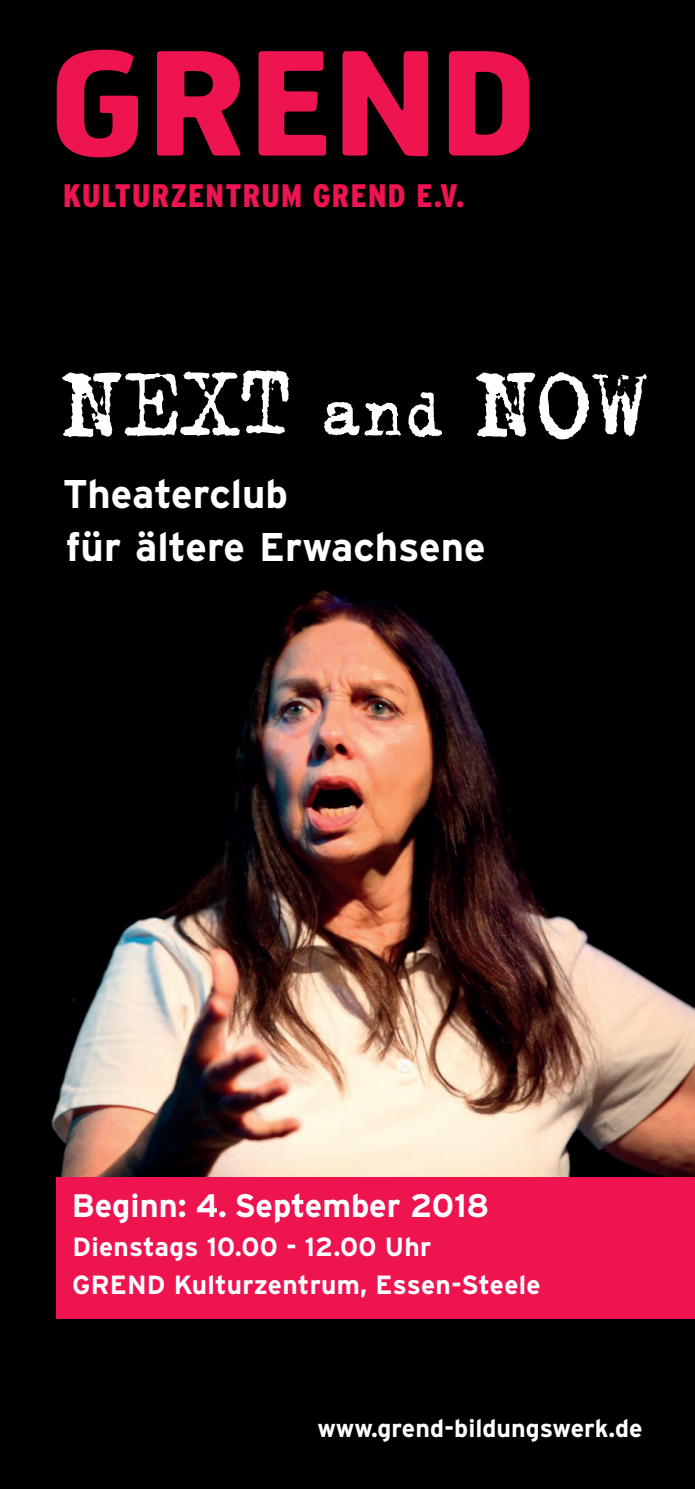
<style>
.page{position:relative;width:695px;height:1489px;background:#fff}
.page>*{position:absolute;margin:0;border:0;box-sizing:border-box;transform-origin:0 0}
.t1{font:110px "Trixie Cyr";letter-spacing:-.03em;color:#fff}
.t2{font:700 40px/52.5px "Interstate";color:#fff}
.t3{font:700 32.5px "Interstate";color:#fff}
.t4{font:900 condensed 32.5px "Interstate";letter-spacing:.04em;color:#ed1450}
.t5{font:700 26.25px/38.2px "Interstate";letter-spacing:.01em;color:#fff}
.t6{font:700 25px "Interstate";color:#fff}
.s1{font-size:75px}
</style>
<div class="page">
<div style="left:0;top:0;width:694px;height:1488px;background:#000002"></div>
<img style="left:51px;top:590px;width:643px;height:588px">
<div style="left:57px;top:1176px;width:637px;height:142px;background:#ed1450"></div>
<svg style="left:57px;top:50px;width:472px;height:107px;fill:#ed1450"></svg>
<p class="t4" style="left:63px;top:177px;width:402px">KULTURZENTRUM GREND E.V.</p>
<h1 class="t1" style="left:61px;top:325px;width:591px">NEXT <span class="s1">and</span> NOW</h1>
<h2 class="t2" style="left:63px;top:468px;width:424px">Theaterclub<br>für ältere Erwachsene</h2>
<p class="t3" style="left:72px;top:1187px;width:419px">Beginn: 4. September 2018</p>
<p class="t5" style="left:72px;top:1227px;width:470px">Dienstags 10.00 - 12.00 Uhr<br>GREND Kulturzentrum, Essen-Steele</p>
<p class="t6" style="left:317px;top:1413px;width:327px">www.grend-bildungswerk.de</p>
</div>
